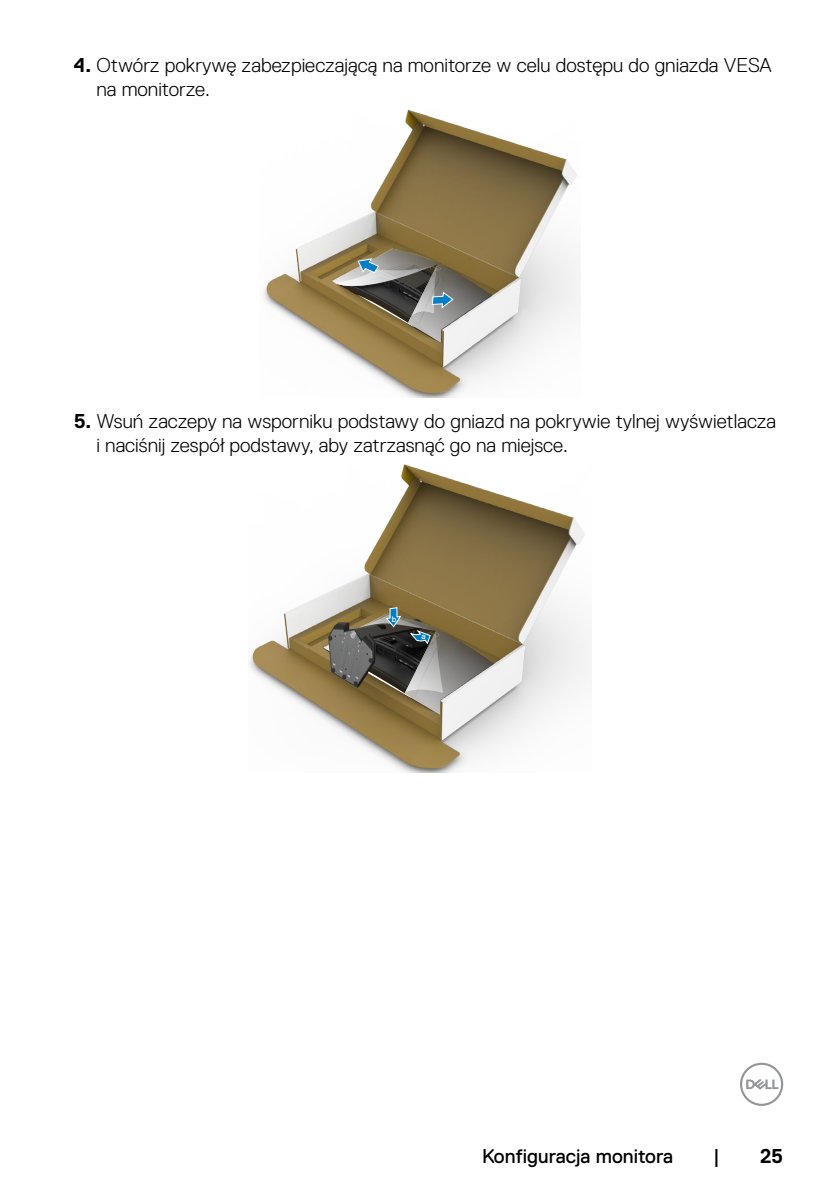
<style>
.page{position:relative;width:840px;height:1191px;background:#fff}
.page>*{position:absolute;margin:0;border:0;box-sizing:border-box;transform-origin:0 0}
.t1{font:300 20px/24px "Dell Replica";color:#000}
.t2{font:20px "Dell Replica";color:#000}
.t3{font:700 20px "Dell Replica";color:#000}
.t4{font:8.2px "Dell Replica";color:#fff}
.s1{font-weight:700}
</style>
<div class="page">
<svg style="left:740px;top:1062px;width:42px;height:44px"></svg>
<img style="left:263px;top:109px;width:317px;height:289px">
<svg style="left:332px;top:248px;width:159px;height:95px;background:#8d846d"></svg>
<img style="left:249px;top:464px;width:341px;height:308px">
<svg style="left:323px;top:607px;width:170px;height:108px;background:#807864"></svg>
<p class="t1" style="left:96px;top:53px;width:676px;text-indent:-23px"><span class="s1">4.</span> Otwórz pokrywę zabezpieczającą na monitorze w celu dostępu do gniazda VESA na monitorze.</p>
<p class="t1" style="left:96px;top:409px;width:680px;text-indent:-23px"><span class="s1">5.</span> Wsuń zaczepy na wsporniku podstawy do gniazd na pokrywie tylnej wyświetlacza i naciśnij zespół podstawy, aby zatrzasnąć go na miejsce.</p>
<p class="t4" style="left:391px;top:614px;width:6px">b</p>
<p class="t4" style="left:421px;top:631px;width:6px">a</p>
<p class="t2" style="left:482px;top:1144px;width:192px">Konfiguracja monitora</p>
<p class="t2" style="left:712px;top:1144px;width:8px">|</p>
<p class="t3" style="left:759px;top:1144px;width:25px">25</p>
</div>
